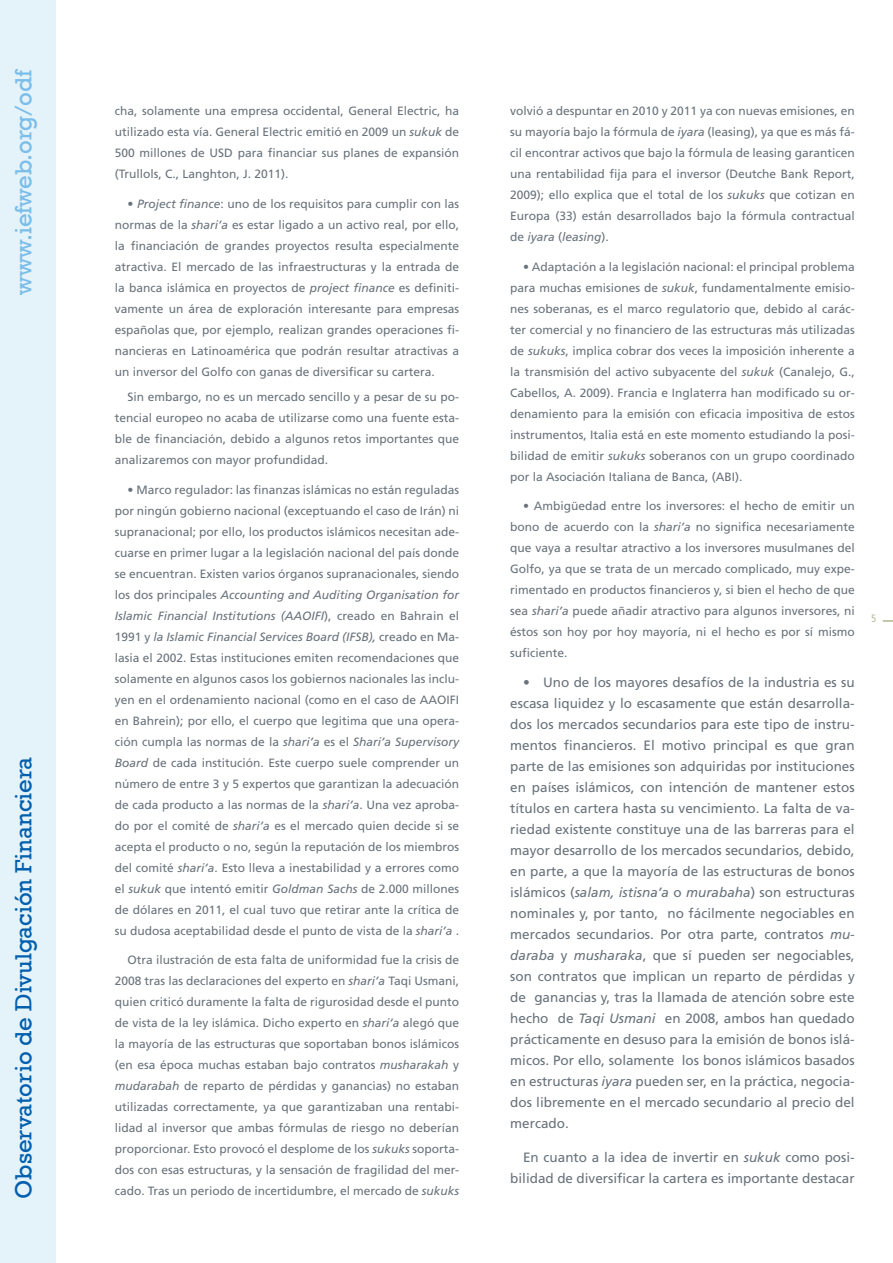
<style>
.page{position:relative;width:893px;height:1263px;background:#fff}
.page>*{position:absolute;margin:0;border:0;box-sizing:border-box;transform-origin:0 0}
.t1{font:24px "Rockwell";color:#005fad}
.t2{font:24px "Rockwell";color:#79bde8}
.t3{font:13.5px/21px "Frutiger";color:#6a737b;text-align:justify}
.t4{font:12px/21px "Frutiger";color:#6a737b;text-align:justify}
.t5{font:300 condensed 10.5px "Frutiger";color:#9ea374}
.s1{font-style:italic}
</style>
<div class="page">
<div style="left:0;top:0;width:55px;height:1263px;background:#e4f2fa"></div>
<h1 class="t2" style="left:10px;top:295px;width:228px;rotate:-90deg">www.iefweb.org/odf</h1>
<h1 class="t1" style="left:10px;top:1199px;width:444px;rotate:-90deg">Observatorio de Divulgación Financiera</h1>
<p class="t4" style="left:115px;top:101px;width:346px">cha, solamente una empresa occidental, General Electric, ha utilizado esta vía. General Electric emitió en 2009 un <span class="s1">sukuk</span> de 500 millones de USD para financiar sus planes de expansión (Trullols, C., Langhton, J. 2011).</p>
<p class="t4" style="left:115px;top:193px;width:346px;text-indent:13px">• <span class="s1">Project finance</span>: uno de los requisitos para cumplir con las normas de la <span class="s1">shari’a</span> es estar ligado a un activo real, por ello, la financiación de grandes proyectos resulta especialmente atractiva. El mercado de las infraestructuras y la entrada de la banca islámica en proyectos de <span class="s1">project finance</span> es definiti&shy;vamente un área de exploración interesante para empresas españolas que, por ejemplo, realizan grandes operaciones fi&shy;nancieras en Latinoamérica que podrán resultar atractivas a un inversor del Golfo con ganas de diversificar su cartera.</p>
<p class="t4" style="left:115px;top:386px;width:346px;text-indent:13px">Sin embargo, no es un mercado sencillo y a pesar de su po&shy;tencial europeo no acaba de utilizarse como una fuente esta&shy;ble de financiación, debido a algunos retos importantes que analizaremos con mayor profundidad.</p>
<p class="t4" style="left:115px;top:479px;width:346px;text-indent:13px">• Marco regulador: las finanzas islámicas no están reguladas por ningún gobierno nacional (exceptuando el caso de Irán) ni supranacional; por ello, los productos islámicos necesitan ade&shy;cuarse en primer lugar a la legislación nacional del país donde se encuentran. Existen varios órganos supranacionales, siendo los dos principales <span class="s1">Accounting and Auditing Organisation for Islamic Financial Institutions (AAOIFI</span>), creado en Bahrain el 1991 y <span class="s1">la Islamic Financial Services Board (IFSB),</span> creado en Ma&shy;lasia el 2002. Estas instituciones emiten recomendaciones que solamente en algunos casos los gobiernos nacionales las inclu&shy;yen en el ordenamiento nacional (como en el caso de AAOIFI en Bahrein); por ello, el cuerpo que legitima que una opera&shy;ción cumpla las normas de la <span class="s1">shari’a</span> es el <span class="s1">Shari’a Supervisory Board</span> de cada institución. Este cuerpo suele comprender un número de entre 3 y 5 expertos que garantizan la adecuación de cada producto a las normas de la <span class="s1">shari’a</span>. Una vez aproba&shy;do por el comité de <span class="s1">shari’a</span> es el mercado quien decide si se acepta el producto o no, según la reputación de los miembros del comité <span class="s1">shari’a</span>. Esto lleva a inestabilidad y a errores como el <span class="s1">sukuk</span> que intentó emitir <span class="s1">Goldman Sachs</span> de 2.000 millones de dólares en 2011, el cual tuvo que retirar ante la crítica de su dudosa aceptabilidad desde el punto de vista de la <span class="s1">shari’a</span> .</p>
<p class="t4" style="left:115px;top:949px;width:346px;text-indent:13px">Otra ilustración de esta falta de uniformidad fue la crisis de 2008 tras las declaraciones del experto en <span class="s1">shari’a</span> Taqi Usmani, quien criticó duramente la falta de rigurosidad desde el punto de vista de la ley islámica. Dicho experto en <span class="s1">shari’a</span> alegó que la mayoría de las estructuras que soportaban bonos islámicos (en esa época muchas estaban bajo contratos <span class="s1">musharakah</span> y <span class="s1">mudarabah</span> de reparto de pérdidas y ganancias) no estaban utilizadas correctamente, ya que garantizaban una rentabi&shy;lidad al inversor que ambas fórmulas de riesgo no deberían proporcionar. Esto provocó el desplome de los <span class="s1">sukuks</span> soporta&shy;dos con esas estructuras, y la sensación de fragilidad del mer&shy;cado. Tras un periodo de incertidumbre, el mercado de <span class="s1">sukuks</span></p>
<p class="t4" style="left:510px;top:101px;width:346px">volvió a despuntar en 2010 y 2011 ya con nuevas emisiones, en su mayoría bajo la fórmula de <span class="s1">iyara</span> (leasing), ya que es más fá&shy;cil encontrar activos que bajo la fórmula de leasing garanticen una rentabilidad fija para el inversor (Deutche Bank Report, 2009); ello explica que el total de los <span class="s1">sukuks</span> que cotizan en Europa (33) están desarrollados bajo la fórmula contractual de <span class="s1">iyara</span> (<span class="s1">leasing</span>).</p>
<p class="t4" style="left:510px;top:256px;width:346px;text-indent:13px">• Adaptación a la legislación nacional: el principal problema para muchas emisiones de <span class="s1">sukuk</span>, fundamentalmente emisio&shy;nes soberanas, es el marco regulatorio que, debido al carác&shy;ter comercial y no financiero de las estructuras más utilizadas de <span class="s1">sukuks</span>, implica cobrar dos veces la imposición inherente a la transmisión del activo subyacente del <span class="s1">sukuk</span> (Canalejo, G., Cabellos, A. 2009). Francia e Inglaterra han modificado su or&shy;denamiento para la emisión con eficacia impositiva de estos instrumentos, Italia está en este momento estudiando la posi&shy;bilidad de emitir <span class="s1">sukuks</span> soberanos con un grupo coordinado por la Asociación Italiana de Banca, (ABI).</p>
<p class="t4" style="left:510px;top:496px;width:346px;text-indent:13px">• Ambigüedad entre los inversores: el hecho de emitir un bono de acuerdo con la <span class="s1">shari’a</span> no significa necesariamente que vaya a resultar atractivo a los inversores musulmanes del Golfo, ya que se trata de un mercado complicado, muy expe&shy;rimentado en productos financieros y, si bien el hecho de que sea <span class="s1">shari’a</span> puede añadir atractivo para algunos inversores, ni éstos son hoy por hoy mayoría, ni el hecho es por sí mismo suficiente.</p>
<p class="t3" style="left:510px;top:672px;width:346px;text-indent:13px">• Uno de los mayores desafíos de la industria es su escasa liquidez y lo escasamente que están desarrolla&shy;dos los mercados secundarios para este tipo de instru&shy;mentos financieros. El motivo principal es que gran parte de las emisiones son adquiridas por instituciones en países islámicos, con intención de mantener estos títulos en cartera hasta su vencimiento. La falta de va&shy;riedad existente constituye una de las barreras para el mayor desarrollo de los mercados secundarios, debido, en parte, a que la mayoría de las estructuras de bonos islámicos (<span class="s1">salam, istisna’a</span> o <span class="s1">murabaha</span>) son estructuras nominales y, por tanto, no fácilmente negociables en mercados secundarios. Por otra parte, contratos <span class="s1">mu&shy;daraba</span> y <span class="s1">musharaka</span>, que sí pueden ser negociables, son contratos que implican un reparto de pérdidas y de ganancias y, tras la llamada de atención sobre este hecho de <span class="s1">Taqi Usmani</span> en 2008, ambos han quedado prácticamente en desuso para la emisión de bonos islá&shy;micos. Por ello, solamente los bonos islámicos basados en estructuras <span class="s1">iyara</span> pueden ser, en la práctica, negocia&shy;dos libremente en el mercado secundario al precio del mercado.</p>
<p class="t3" style="left:510px;top:1147px;width:346px;text-align:right">En cuanto a la idea de invertir en <span class="s1">sukuk</span> como posi&shy;bilidad de diversificar la cartera es importante destacar</p>
<p class="t5" style="left:871px;top:612px;width:7px">5</p>
</div>
